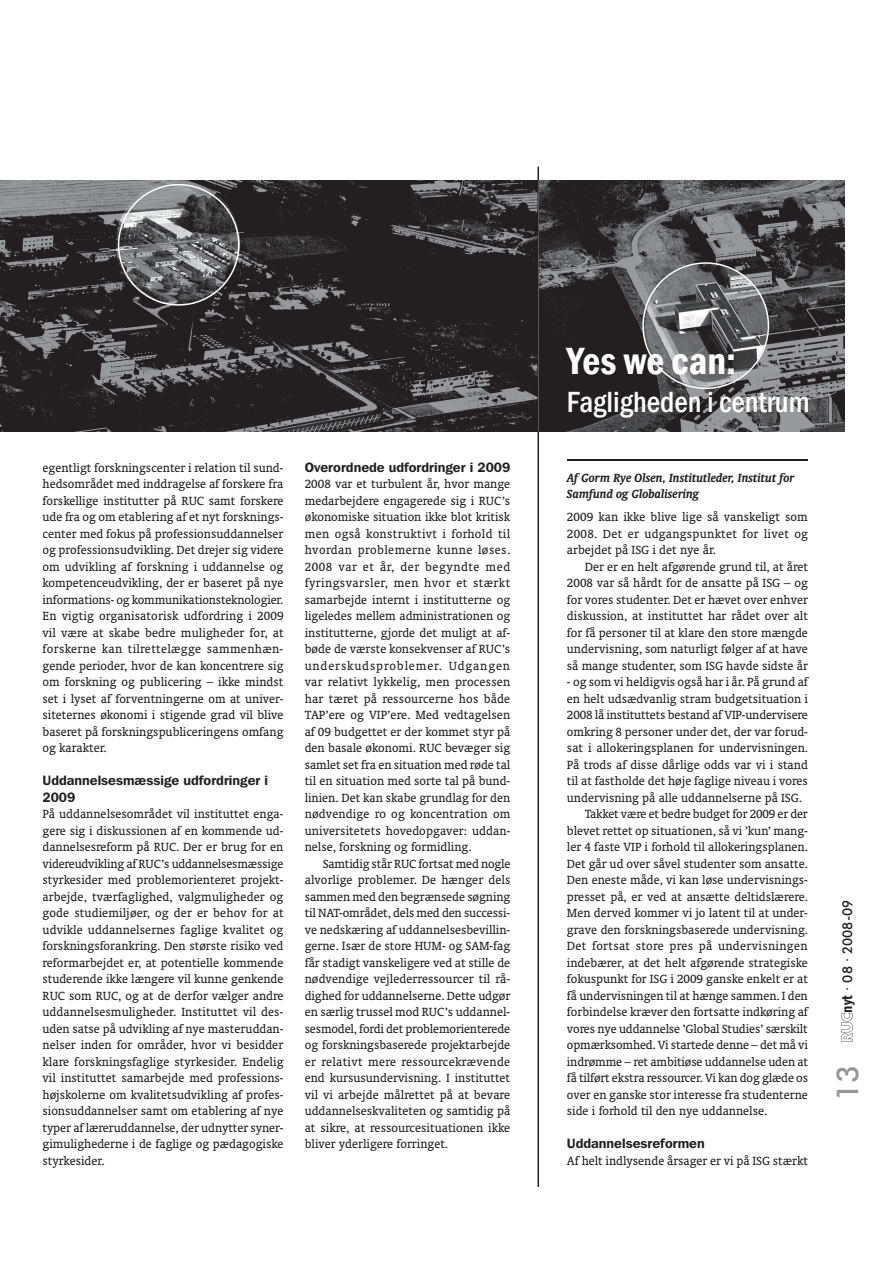
<style>
.page{position:relative;width:893px;height:1263px;background:#fff}
.page>*{position:absolute;margin:0;border:0;box-sizing:border-box;transform-origin:0 0}
.t1{font:600 condensed 39px "Franklin Gothic";color:#fff}
.t2{font:500 condensed 30px "Franklin Gothic";color:#fff}
.t3{font:500 30px "Futura BT";color:#939598}
.t4{font:13.5px/16.5px "Oranda BT";color:#231f20;text-align:justify}
.t5{font:600 13.5px/16.5px "Franklin Gothic IT Cby BT";color:#231f20}
.t6{font:italic 700 13.5px/16.5px "Oranda BT";color:#231f20}
.t7{font:13.5px "Oranda BT";letter-spacing:.025em;color:#231f20}
.t8{font:500 13.5px "Futura BT";color:#231f20}
.s1{font-family:"Franklin Gothic";font-weight:600;font-stretch:condensed;font-size:15px}
</style>
<div class="page">
<svg style="left:841px;top:1013px;width:12px;height:29px"></svg>
<img style="left:539px;top:180px;width:306px;height:251px">
<img style="left:0;top:180px;width:537px;height:251px">
<hr style="left:567px;top:459px;width:241px;height:2px;background:#231f20">
<svg style="left:118px;top:184px;width:122px;height:122px;background:#6a6a6c"></svg>
<svg style="left:642px;top:262px;width:127px;height:127px;background:#707072"></svg>
<svg style="left:537px;top:167px;width:2px;height:1020px;background:#565353"></svg>
<p class="t4" style="left:43px;top:459px;width:243px">egentligt forskningscenter i relation til sund&shy;hedsområdet med inddragelse af forskere fra forskellige institutter på RUC samt forskere ude fra og om etablering af et nyt forsknings&shy;center med fokus på professionsuddannelser og professionsudvikling. Det drejer sig videre om udvikling af forskning i uddannelse og kompetenceudvikling, der er baseret på nye informations- og kommunikationsteknologier.<br>En vigtig organisatorisk udfordring i 2009 vil være at skabe bedre muligheder for, at forskerne kan tilrettelægge sammenhæn&shy;gende perioder, hvor de kan koncentrere sig om forskning og publicering – ikke mindst set i lyset af forventningerne om at univer&shy;siteternes økonomi i stigende grad vil blive baseret på forskningspubliceringens omfang og karakter.</p>
<p class="t5" style="left:43px;top:772px;width:227px">Uddannelsesmæssige udfordringer i<br>2009</p>
<p class="t4" style="left:43px;top:805px;width:243px">På uddannelsesområdet vil instituttet enga&shy;gere sig i diskussionen af en kommende ud&shy;dannelsesreform på RUC. Der er brug for en videreudvikling af RUC’s uddannelsesmæssige styrkesider med problemorienteret projekt&shy;arbejde, tværfaglighed, valgmuligheder og gode studiemiljøer, og der er behov for at udvikle uddannelsernes faglige kvalitet og forskningsforankring. Den største risiko ved reformarbejdet er, at potentielle kommende studerende ikke længere vil kunne genkende RUC som RUC, og at de derfor vælger andre uddannelsesmuligheder. Instituttet vil des&shy;uden satse på udvikling af nye masteruddan&shy;nelser inden for områder, hvor vi besidder klare forskningsfaglige styrkesider. Endelig vil instituttet samarbejde med professions&shy;højskolerne om kvalitetsudvikling af profes&shy;sionsuddannelser samt om etablering af nye typer af læreruddannelse, der udnytter syner&shy;gimulighederne i de faglige og pædagogiske styrkesider.</p>
<p class="t5" style="left:305px;top:458px;width:207px">Overordnede udfordringer i 2009</p>
<p class="t4" style="left:305px;top:475px;width:207px">2008 var et turbulent år, hvor mange medarbejdere engagerede sig i RUC’s økonomiske situation ikke blot kritisk men også konstruktivt i forhold til hvordan problemerne kunne løses.<br>2008 var et år, der begyndte med fyringsvarsler, men hvor et stærkt samarbejde internt i institutterne og ligeledes mellem administrationen og institutterne, gjorde det muligt at af&shy;bøde de værste konsekvenser af RUC’s underskudsproblemer. Udgangen var relativt lykkelig, men processen har tæret på ressourcerne hos både TAP’ere og VIP’ere. Med vedtagelsen af 09 budgettet er der kommet styr på den basale økonomi. RUC bevæger sig samlet set fra en situation med røde tal til en situation med sorte tal på bund&shy;linien. Det kan skabe grundlag for den nødvendige ro og koncentration om universitetets hovedopgaver: uddan&shy;nelse, forskning og formidling.</p>
<p class="t4" style="left:305px;top:855px;width:207px;text-indent:18px">Samtidig står RUC fortsat med nogle alvorlige problemer. De hænger dels sammen med den begrænsede søgning til NAT-området, dels med den successi&shy;ve nedskæring af uddannelsesbevillin&shy;gerne. Især de store HUM- og SAM-fag får stadigt vanskeligere ved at stille de nødvendige vejlederressourcer til rå&shy;dighed for uddannelserne. Dette udgør en særlig trussel mod RUC’s uddannel&shy;sesmodel, fordi det problemorienterede og forskningsbaserede projektarbejde er relativt mere ressourcekrævende end kursusundervisning. I instituttet vil vi arbejde målrettet på at bevare uddannelseskvaliteten og samtidig på at sikre, at ressourcesituationen ikke bliver yderligere forringet.</p>
<h1 class="t1" style="left:567px;top:335px;width:171px">Yes we can:</h1>
<h2 class="t2" style="left:567px;top:382px;width:244px">Fagligheden i centrum</h2>
<p class="t6" style="left:567px;top:469px;width:229px">Af Gorm Rye Olsen, Institutleder, Institut for<br>Samfund og Globalisering</p>
<p class="t4" style="left:567px;top:508px;width:243px">2009 kan ikke blive lige så vanskeligt som 2008. Det er udgangspunktet for livet og arbejdet på ISG i det nye år.</p>
<p class="t4" style="left:567px;top:558px;width:242px;text-indent:18px">Der er en helt afgørende grund til, at året 2008 var så hårdt for de ansatte på ISG – og for vores studenter. Det er hævet over enhver diskussion, at instituttet har rådet over alt for få personer til at klare den store mængde undervisning, som naturligt følger af at have så mange studenter, som ISG havde sidste år</p>
<p class="t4" style="left:567px;top:673px;width:242px">- og som vi heldigvis også har i år. På grund af</p>
<p class="t4" style="left:567px;top:690px;width:242px">en helt udsædvanlig stram budgetsituation i</p>
<p class="t4" style="left:567px;top:706px;width:242px">2008 lå instituttets bestand af VIP-undervisere</p>
<p class="t4" style="left:567px;top:723px;width:242px">omkring 8 personer under det, der var forud-</p>
<p class="t4" style="left:567px;top:739px;width:243px">sat i allokeringsplanen for undervisningen.</p>
<p class="t4" style="left:567px;top:756px;width:242px">På trods af disse dårlige odds var vi i stand</p>
<p class="t4" style="left:567px;top:772px;width:242px">til at fastholde det høje faglige niveau i vores</p>
<p class="t4" style="left:567px;top:789px;width:236px">undervisning på alle uddannelserne på ISG.</p>
<p class="t4" style="left:585px;top:805px;width:224px">Takket være et bedre budget for 2009 er der</p>
<p class="t4" style="left:567px;top:822px;width:242px">blevet rettet op situationen, så vi ’kun’ mang-</p>
<p class="t4" style="left:567px;top:838px;width:242px">ler 4 faste VIP i forhold til allokeringsplanen.</p>
<p class="t4" style="left:567px;top:855px;width:242px">Det går ud over såvel studenter som ansatte.</p>
<p class="t4" style="left:567px;top:871px;width:242px">Den eneste måde, vi kan løse undervisnings-</p>
<p class="t4" style="left:567px;top:888px;width:242px">presset på, er ved at ansætte deltidslærere.</p>
<p class="t4" style="left:567px;top:904px;width:242px">Men derved kommer vi jo latent til at under-</p>
<p class="t4" style="left:567px;top:921px;width:242px">grave den forskningsbaserede undervisning.</p>
<p class="t7" style="left:567px;top:938px;width:242px">Det fortsat store pres på undervisningen</p>
<p class="t4" style="left:567px;top:954px;width:242px">indebærer, at det helt afgørende strategiske</p>
<p class="t4" style="left:567px;top:970px;width:242px">fokuspunkt for ISG i 2009 ganske enkelt er at</p>
<p class="t4" style="left:567px;top:987px;width:242px">få undervisningen til at hænge sammen. I den</p>
<p class="t4" style="left:567px;top:1003px;width:242px">forbindelse kræver den fortsatte indkøring af</p>
<p class="t4" style="left:567px;top:1020px;width:242px">vores nye uddannelse ’Global Studies’ særskilt</p>
<p class="t4" style="left:567px;top:1036px;width:242px">opmærksomhed. Vi startede denne – det må vi</p>
<p class="t4" style="left:567px;top:1053px;width:243px">indrømme – ret ambitiøse uddannelse uden at</p>
<p class="t4" style="left:567px;top:1069px;width:243px">få tilført ekstra ressourcer. Vi kan dog glæde os</p>
<p class="t4" style="left:567px;top:1086px;width:242px">over en ganske stor interesse fra studenterne</p>
<p class="t4" style="left:567px;top:1102px;width:202px">side i forhold til den nye uddannelse.</p>
<p class="t5" style="left:567px;top:1135px;width:139px">Uddannelsesreformen</p>
<p class="t4" style="left:567px;top:1152px;width:243px">Af helt indlysende årsager er vi på ISG stærkt</p>
<p class="t8" style="left:839px;top:1012px;width:114px;rotate:-90deg"><span class="s1">nyt</span> · 08 · 2008-09</p>
<h2 class="t3" style="left:829px;top:1101px;width:38px;rotate:-90deg">13</h2>
</div>
